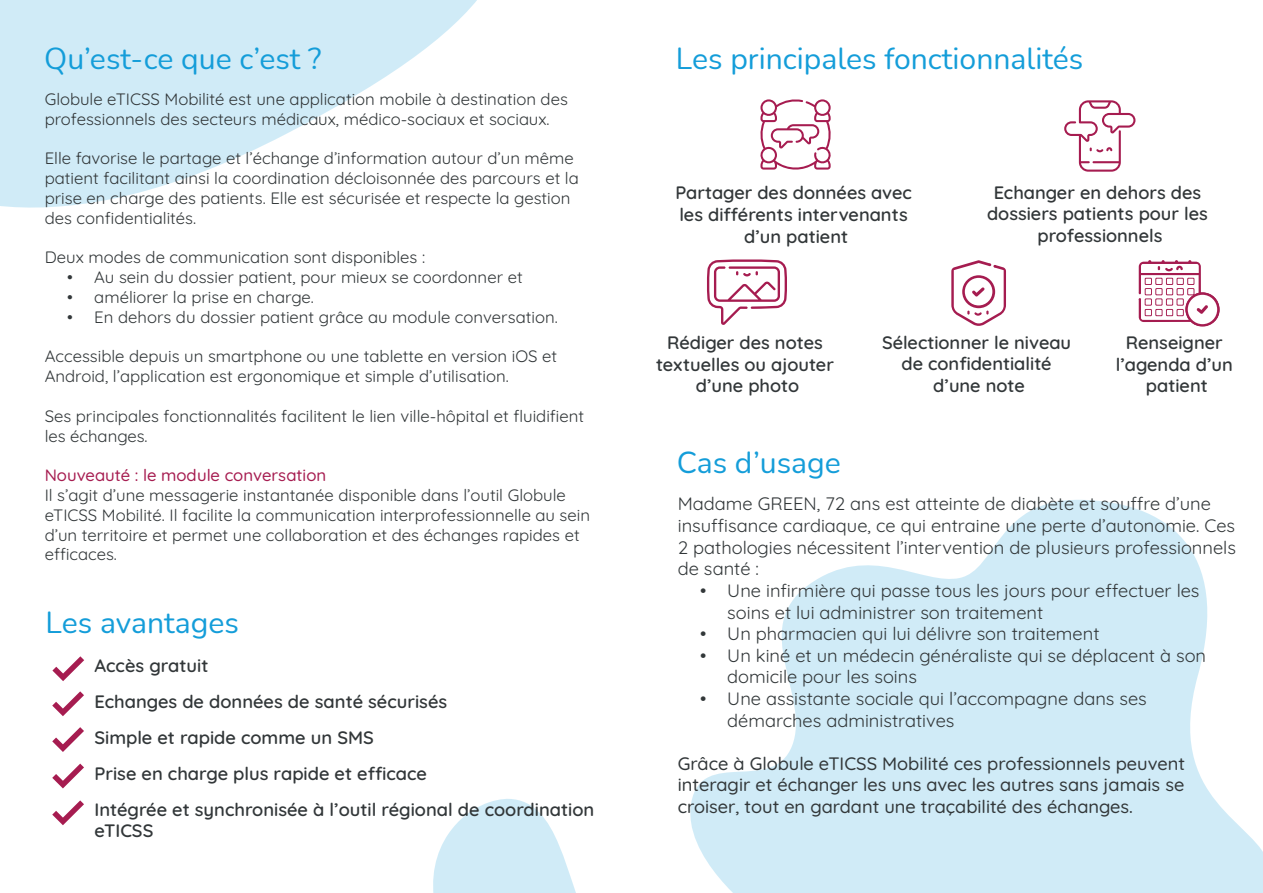
<style>
.page{position:relative;width:1263px;height:893px;background:#fff}
.page>*{position:absolute;margin:0;border:0;box-sizing:border-box;transform-origin:0 0}
.t1{font:30px "Nunito";color:#149dd9}
.t2{font:18px/21.6px "Quicksand";color:#323739}
.t3{font:600 18px/21.6px "Quicksand";color:#323739;text-align:center}
.t4{font:500 18px/21.6px "Quicksand";color:#323739;text-align:justify}
.t5{font:16.5px/19.8px "Quicksand";color:#323739}
.t6{font:500 16.5px "Quicksand";color:#a61c50}
</style>
<div class="page">
<svg style="left:0;top:0;width:477px;height:208px;fill:#d0ebf7"></svg>
<svg style="left:433px;top:799px;width:143px;height:94px"></svg>
<svg style="left:690px;top:500px;width:573px;height:393px;fill:#d0ebf7"></svg>
<svg style="left:760px;top:99px;width:71px;height:71px"></svg>
<svg style="left:1064px;top:100px;width:71px;height:72px"></svg>
<svg style="left:707px;top:259px;width:80px;height:66px"></svg>
<svg style="left:951px;top:260px;width:55px;height:66px"></svg>
<svg style="left:52px;top:656px;width:32px;height:25px"></svg>
<svg style="left:52px;top:691px;width:32px;height:25px"></svg>
<svg style="left:52px;top:727px;width:32px;height:25px"></svg>
<svg style="left:52px;top:764px;width:32px;height:24px"></svg>
<svg style="left:52px;top:800px;width:32px;height:25px"></svg>
<svg style="left:1138px;top:260px;width:82px;height:66px"></svg>
<h1 class="t1" style="left:44px;top:37px;width:279px">Qu’est-ce que c’est ?</h1>
<p class="t5" style="left:45px;top:87px;width:525px">Globule eTICSS Mobilité est une application mobile à destination des professionnels des secteurs médicaux, médico-sociaux et sociaux.</p>
<p class="t5" style="left:45px;top:147px;width:536px">Elle favorise le partage et l’échange d’information autour d’un même patient facilitant ainsi la coordination décloisonnée des parcours et la prise en charge des patients. Elle est sécurisée et respecte la gestion des confidentialités.</p>
<p class="t5" style="left:45px;top:246px;width:382px">Deux modes de communication sont disponibles :</p>
<p class="t5" style="left:67px;top:266px;width:457px">• Au sein du dossier patient, pour mieux se coordonner et</p>
<p class="t5" style="left:67px;top:285px;width:248px">• améliorer la prise en charge.</p>
<p class="t5" style="left:67px;top:305px;width:492px">• En dehors du dossier patient grâce au module conversation.</p>
<p class="t5" style="left:45px;top:345px;width:514px">Accessible depuis un smartphone ou une tablette en version iOS et<br>Android, l’application est ergonomique et simple d’utilisation.</p>
<p class="t5" style="left:45px;top:404px;width:541px">Ses principales fonctionnalités facilitent le lien ville-hôpital et fluidifient les échanges.</p>
<p class="t6" style="left:45px;top:462px;width:283px">Nouveauté : le module conversation</p>
<p class="t5" style="left:45px;top:483px;width:547px">Il s’agit d’une messagerie instantanée disponible dans l’outil Globule eTICSS Mobilité. Il facilite la communication interprofessionnelle au sein d’un territoire et permet une collaboration et des échanges rapides et efficaces.</p>
<h1 class="t1" style="left:46px;top:602px;width:195px">Les avantages</h1>
<p class="t3" style="left:94px;top:645px;width:501px;line-height:36px;text-align:left">Accès gratuit<br>Echanges de données de santé sécurisés<br>Simple et rapide comme un SMS<br>Prise en charge plus rapide et efficace<br>Intégrée et synchronisée à l’outil régional de coordination</p>
<p class="t3" style="left:94px;top:818px;width:60px">eTICSS</p>
<h1 class="t1" style="left:676px;top:38px;width:409px">Les principales fonctionnalités</h1>
<p class="t3" style="left:675px;top:180px;width:238px">Partager des données avec les différents intervenants d’un patient</p>
<p class="t3" style="left:987px;top:180px;width:222px">Echanger en dehors des dossiers patients pour les professionnels</p>
<p class="t3" style="left:656px;top:330px;width:179px">Rédiger des notes textuelles ou ajouter d’une photo</p>
<p class="t3" style="left:882px;top:330px;width:191px">Sélectionner le niveau de confidentialité d’une note</p>
<p class="t3" style="left:1116px;top:330px;width:119px">Renseigner l’agenda d’un patient</p>
<h1 class="t1" style="left:677px;top:442px;width:166px">Cas d’usage</h1>
<p class="t2" style="left:678px;top:491px;width:560px">Madame GREEN, 72 ans est atteinte de diabète et souffre d’une insuffisance cardiaque, ce qui entraine une perte d’autonomie. Ces 2 pathologies nécessitent l’intervention de plusieurs professionnels de santé :</p>
<p class="t2" style="left:727px;top:578px;width:474px;text-indent:-27px">• Une infirmière qui passe tous les jours pour effectuer les soins et lui administrer son traitement</p>
<p class="t2" style="left:700px;top:621px;width:401px">• Un pharmacien qui lui délivre son traitement</p>
<p class="t2" style="left:727px;top:643px;width:480px;text-indent:-27px">• Un kiné et un médecin généraliste qui se déplacent à son domicile pour les soins</p>
<p class="t2" style="left:727px;top:686px;width:421px;text-indent:-27px">• Une assistante sociale qui l’accompagne dans ses démarches administratives</p>
<p class="t4" style="left:678px;top:751px;width:509px">Grâce à Globule eTICSS Mobilité ces professionnels peuvent interagir et échanger les uns avec les autres sans jamais se croiser, tout en gardant une traçabilité des échanges.</p>
</div>
